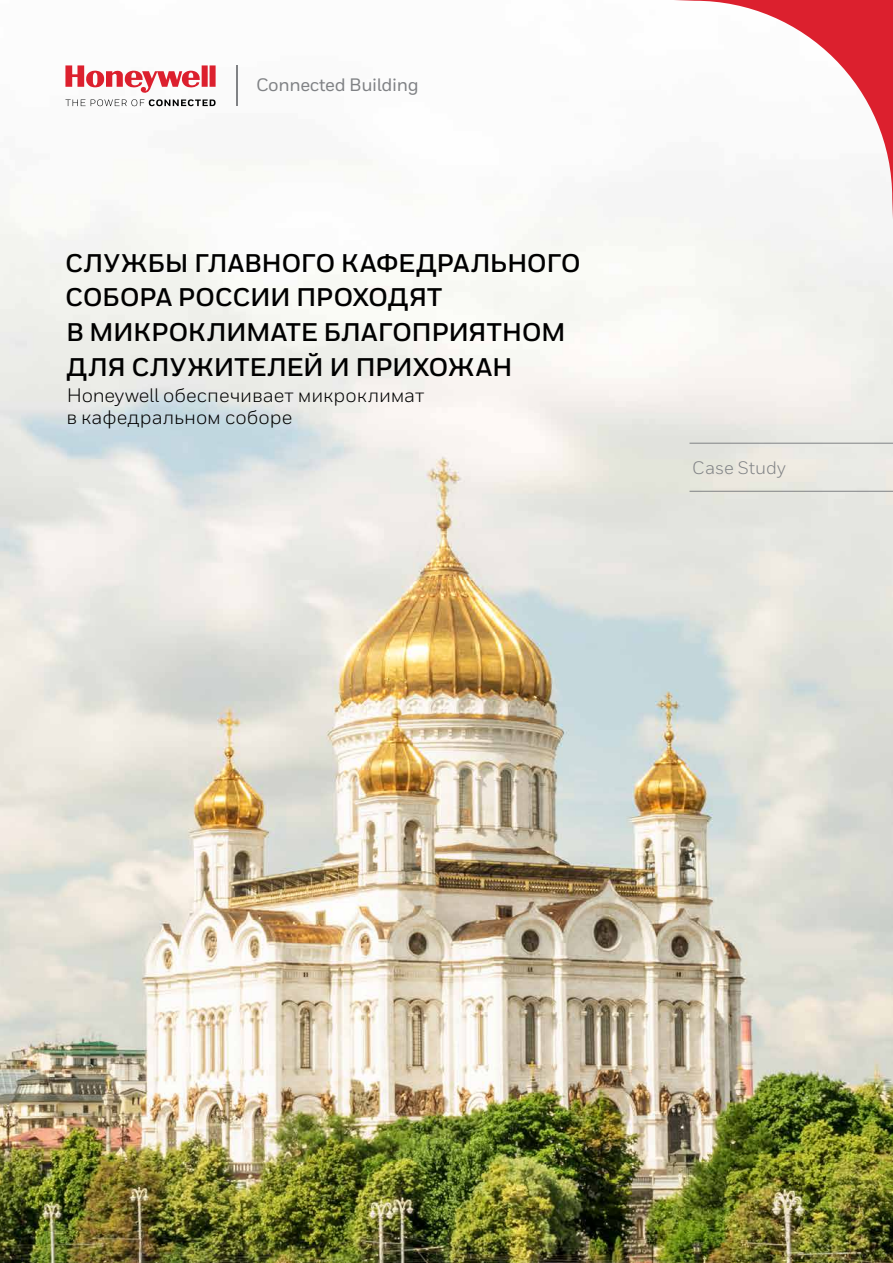
<style>
.page{position:relative;width:893px;height:1263px;background:#fff}
.page>*{position:absolute;margin:0;border:0;box-sizing:border-box;transform-origin:0 0}
.t1{font:700 25.5px/34.5px "Honeywell Sans Cyr";letter-spacing:-.015em;color:#000}
.t2{font:19.5px/22.5px "Honeywell Sans Cyr";letter-spacing:-.005em;color:#000}
.t3{font:500 18px "Honeywell Sans";letter-spacing:-.02em;color:#808285}
.t4{font:18px "Honeywell Sans";letter-spacing:-.005em;color:#808285}
</style>
<div class="page">
<img style="left:0;top:65px;width:893px;height:1198px">
<svg style="left:308px;top:0;width:585px;height:585px;fill:#f7f6f3"></svg>
<svg style="left:65px;top:65px;width:151px;height:28px"></svg>
<svg style="left:65px;top:99px;width:151px;height:7px"></svg>
<hr style="left:236px;top:66px;width:2px;height:40px;background:#808285">
<p class="t3" style="left:256px;top:74px;width:164px">Connected Building</p>
<p class="t1" style="left:65px;top:246px;width:517px">СЛУЖБЫ ГЛАВНОГО КАФЕДРАЛЬНОГО<br>СОБОРА РОССИИ ПРОХОДЯТ<br>В МИКРОКЛИМАТЕ БЛАГОПРИЯТНОМ<br>ДЛЯ СЛУЖИТЕЛЕЙ И ПРИХОЖАН</p>
<p class="t2" style="left:66px;top:384px;width:360px">Honeywell обеспечивает микроклимат в кафедральном соборе</p>
<p class="t4" style="left:692px;top:457px;width:95px">Case Study</p>
</div>
